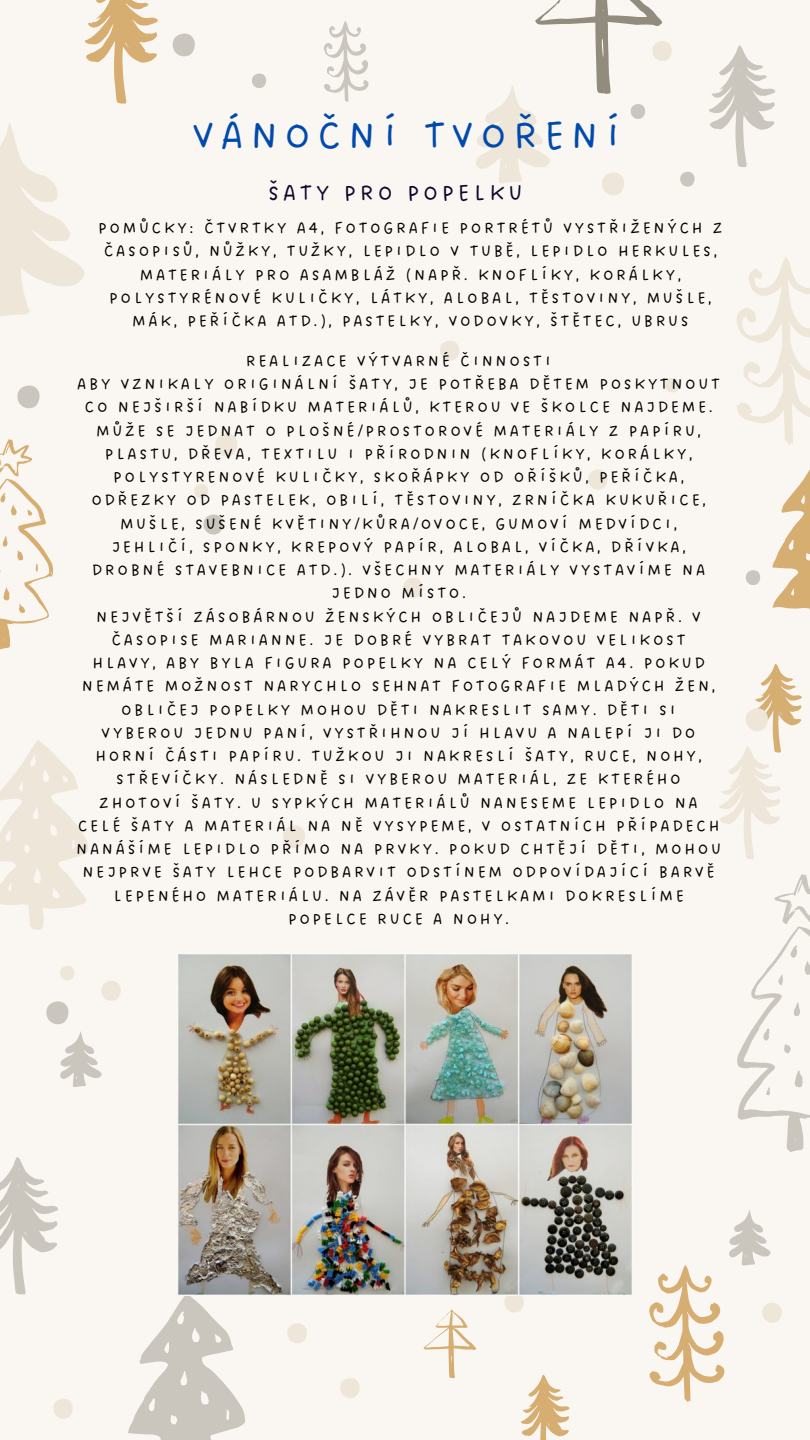
<style>
.page{position:relative;width:810px;height:1440px;background:#faf6f1}
.page>*{position:absolute;margin:0;border:0;box-sizing:border-box;transform-origin:0 0}
.t1{font:42px "DO Sans Regular";letter-spacing:.155em;color:#004aad}
.t2{font:24px "DO Sans Regular";letter-spacing:.155em;color:#10062d}
.t3{font:17px/23.2px "DO Sans Regular";letter-spacing:.155em;color:#000;text-align:center}
</style>
<div class="page">
<svg style="left:0;top:1157px;width:58px;height:138px"></svg>
<svg style="left:85px;top:0;width:73px;height:104px"></svg>
<svg style="left:521px;top:1375px;width:49px;height:65px"></svg>
<svg style="left:709px;top:45px;width:66px;height:123px"></svg>
<svg style="left:736px;top:257px;width:74px;height:188px"></svg>
<svg style="left:324px;top:21px;width:45px;height:81px"></svg>
<svg style="left:423px;top:1309px;width:53px;height:69px"></svg>
<svg style="left:60px;top:1031px;width:42px;height:56px"></svg>
<svg style="left:0;top:123px;width:85px;height:194px"></svg>
<svg style="left:772px;top:469px;width:38px;height:141px"></svg>
<svg style="left:128px;top:1295px;width:117px;height:145px"></svg>
<svg style="left:0;top:740px;width:88px;height:190px"></svg>
<svg style="left:0;top:439px;width:53px;height:210px"></svg>
<svg style="left:737px;top:874px;width:73px;height:278px"></svg>
<svg style="left:283px;top:825px;width:22px;height:23px"></svg>
<svg style="left:46px;top:1001px;width:23px;height:24px"></svg>
<svg style="left:215px;top:434px;width:23px;height:23px"></svg>
<svg style="left:719px;top:664px;width:83px;height:195px"></svg>
<svg style="left:588px;top:470px;width:20px;height:20px"></svg>
<svg style="left:101px;top:981px;width:20px;height:20px"></svg>
<svg style="left:504px;top:1296px;width:20px;height:17px"></svg>
<svg style="left:287px;top:1323px;width:20px;height:20px"></svg>
<svg style="left:340px;top:1378px;width:20px;height:20px"></svg>
<svg style="left:649px;top:1210px;width:133px;height:192px"></svg>
<svg style="left:440px;top:341px;width:19px;height:20px"></svg>
<svg style="left:53px;top:1399px;width:20px;height:20px"></svg>
<svg style="left:203px;top:515px;width:20px;height:20px"></svg>
<svg style="left:403px;top:578px;width:20px;height:20px"></svg>
<svg style="left:17px;top:385px;width:23px;height:24px"></svg>
<svg style="left:173px;top:34px;width:22px;height:23px"></svg>
<svg style="left:680px;top:172px;width:15px;height:15px"></svg>
<svg style="left:476px;top:0;width:196px;height:195px"></svg>
<svg style="left:746px;top:570px;width:14px;height:15px"></svg>
<svg style="left:665px;top:378px;width:14px;height:15px"></svg>
<svg style="left:60px;top:966px;width:14px;height:15px"></svg>
<svg style="left:252px;top:74px;width:14px;height:14px"></svg>
<svg style="left:194px;top:484px;width:14px;height:15px"></svg>
<img style="left:178px;top:954px;width:454px;height:341px">
<p class="t1" style="left:193px;top:111px;width:430px">VÁNOČNÍ TVOŘENÍ</p>
<p class="t2" style="left:268px;top:179px;width:256px">ŠATY PRO POPELKU</p>
<p class="t3" style="left:98px;top:217px;width:626px">POMŮCKY: ČTVRTKY A4, FOTOGRAFIE PORTRÉTŮ VYSTŘIŽENÝCH Z ČASOPISŮ, NŮŽKY, TUŽKY, LEPIDLO V TUBĚ, LEPIDLO HERKULES, MATERIÁLY PRO ASAMBLÁŽ (NAPŘ. KNOFLÍKY, KORÁLKY, POLYSTYRÉNOVÉ KULIČKY, LÁTKY, ALOBAL, TĚSTOVINY, MUŠLE, MÁK, PEŘÍČKA ATD.), PASTELKY, VODOVKY, ŠTĚTEC, UBRUS</p>
<p class="t3" style="left:246px;top:350px;width:307px">REALIZACE VÝTVARNÉ ČINNOSTI</p>
<p class="t3" style="left:77px;top:373px;width:644px">ABY VZNIKALY ORIGINÁLNÍ ŠATY, JE POTŘEBA DĚTEM POSKYTNOUT CO NEJŠIRŠÍ NABÍDKU MATERIÁLŮ, KTEROU VE ŠKOLCE NAJDEME.<br>MŮŽE SE JEDNAT O PLOŠNÉ/PROSTOROVÉ MATERIÁLY Z PAPÍRU, PLASTU, DŘEVA, TEXTILU I PŘÍRODNIN (KNOFLÍKY, KORÁLKY, POLYSTYRENOVÉ KULIČKY, SKOŘÁPKY OD OŘÍŠKŮ, PEŘÍČKA, ODŘEZKY OD PASTELEK, OBILÍ, TĚSTOVINY, ZRNÍČKA KUKUŘICE, MUŠLE, SUŠENÉ KVĚTINY/KŮRA/OVOCE, GUMOVÍ MEDVÍDCI,<br>JEHLIČÍ, SPONKY, KREPOVÝ PAPÍR, ALOBAL, VÍČKA, DŘÍVKA, DROBNÉ STAVEBNICE ATD.). VŠECHNY MATERIÁLY VYSTAVÍME NA JEDNO MÍSTO.</p>
<p class="t3" style="left:76px;top:606px;width:646px">NEJVĚTŠÍ ZÁSOBÁRNOU ŽENSKÝCH OBLIČEJŮ NAJDEME NAPŘ. V ČASOPISE MARIANNE. JE DOBRÉ VYBRAT TAKOVOU VELIKOST<br>HLAVY, ABY BYLA FIGURA POPELKY NA CELÝ FORMÁT A4. POKUD NEMÁTE MOŽNOST NARYCHLO SEHNAT FOTOGRAFIE MLADÝCH ŽEN, OBLIČEJ POPELKY MOHOU DĚTI NAKRESLIT SAMY. DĚTI SI<br>VYBEROU JEDNU PANÍ, VYSTŘIHNOU JÍ HLAVU A NALEPÍ JI DO HORNÍ ČÁSTI PAPÍRU. TUŽKOU JI NAKRESLÍ ŠATY, RUCE, NOHY, STŘEVÍČKY. NÁSLEDNĚ SI VYBEROU MATERIÁL, ZE KTERÉHO ZHOTOVÍ ŠATY. U SYPKÝCH MATERIÁLŮ NANESEME LEPIDLO NA CELÉ ŠATY A MATERIÁL NA NĚ VYSYPEME, V OSTATNÍCH PŘÍPADECH NANÁŠÍME LEPIDLO PŘÍMO NA PRVKY. POKUD CHTĚJÍ DĚTI, MOHOU NEJPRVE ŠATY LEHCE PODBARVIT ODSTÍNEM ODPOVÍDAJÍCÍ BARVĚ LEPENÉHO MATERIÁLU. NA ZÁVĚR PASTELKAMI DOKRESLÍME POPELCE RUCE A NOHY.</p>
</div>
